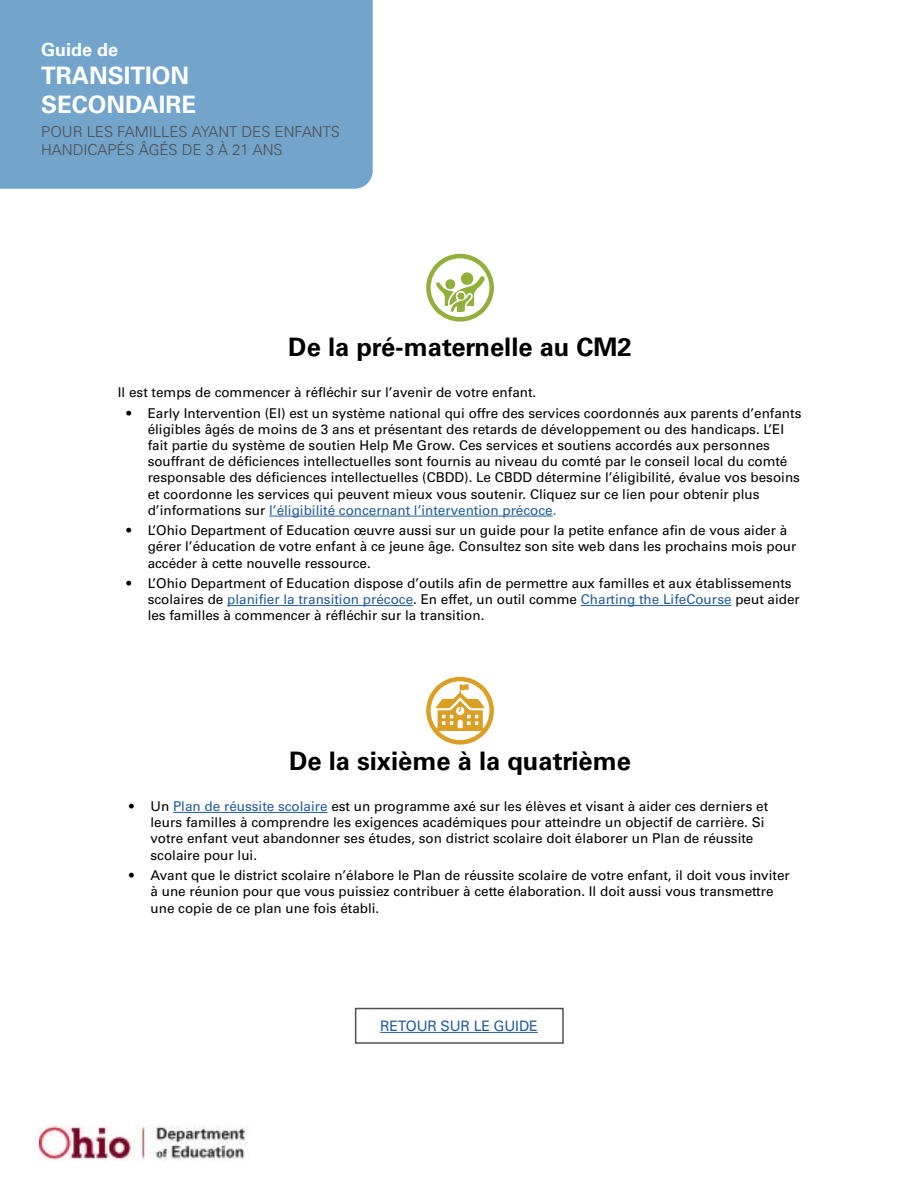
<style>
.page{position:relative;width:918px;height:1188px;background:#fff}
.page>*{position:absolute;margin:0;border:0;box-sizing:border-box;transform-origin:0 0}
.t1{font:700 25.5px "Univers LT Std";color:#000}
.t2{font:700 24px/28.8px "Univers LT Std";color:#fff}
.t3{font:700 18px "Univers LT Std";color:#fff}
.t4{font:300 15px/18px "Univers";color:#525050}
.t5{font:14.4px "Univers LT Std";letter-spacing:-.01em;color:#205d9e}
.t6{font:13.5px/16.2px "Univers LT Std";color:#000}
.s1{color:#205d9e}
</style>
<div class="page">
<div style="left:0;top:0;width:373px;height:189px;background:#73a5cc"></div>
<img style="left:40px;top:1125px;width:206px;height:35px">
<svg style="left:426px;top:253px;width:68px;height:69px"></svg>
<svg style="left:426px;top:676px;width:68px;height:69px"></svg>
<hr style="left:269px;top:516px;width:284px;height:1px;background:#205d9e">
<hr style="left:227px;top:605px;width:186px;height:1px;background:#205d9e">
<hr style="left:581px;top:605px;width:151px;height:1px;background:#205d9e">
<hr style="left:173px;top:812px;width:155px;height:1px;background:#205d9e">
<div style="left:355px;top:1008px;width:209px;height:36px;border:2px solid #525050"></div>
<hr style="left:380px;top:1032px;width:158px;height:1px;background:#205d9e">
<h3 class="t3" style="left:41px;top:39px;width:79px">Guide de</h3>
<h2 class="t2" style="left:41px;top:62px;width:157px">TRANSITION<br>SECONDAIRE</h2>
<p class="t4" style="left:41px;top:122px;width:300px">POUR LES FAMILLES AYANT DES ENFANTS<br>HANDICAPÉS ÂGÉS DE 3 À 21 ANS</p>
<h1 class="t1" style="left:288px;top:332px;width:345px">De la pré-maternelle au CM2</h1>
<p class="t6" style="left:118px;top:384px;width:420px">Il est temps de commencer à réfléchir sur l’avenir de votre enfant.</p>
<p class="t6" style="left:148px;top:405px;width:655px;text-indent:-21px">• Early Intervention (EI) est un système national qui offre des services coordonnés aux parents d’enfants éligibles âgés de moins de 3 ans et présentant des retards de développement ou des handicaps. L’EI fait partie du système de soutien Help Me Grow. Ces services et soutiens accordés aux personnes souffrant de déficiences intellectuelles sont fournis au niveau du comté par le conseil local du comté responsable des déficiences intellectuelles (CBDD). Le CBDD détermine l’éligibilité, évalue vos besoins et coordonne les services qui peuvent mieux vous soutenir. Cliquez sur ce lien pour obtenir plus d’informations sur <span class="s1">l’éligibilité concernant l’intervention précoce.</span></p>
<p class="t6" style="left:148px;top:522px;width:650px;text-indent:-21px">• L’Ohio Department of Education œuvre aussi sur un guide pour la petite enfance afin de vous aider à gérer l’éducation de votre enfant à ce jeune âge. Consultez son site web dans les prochains mois pour accéder à cette nouvelle ressource.</p>
<p class="t6" style="left:148px;top:575px;width:654px;text-indent:-21px">• L’Ohio Department of Education dispose d’outils afin de permettre aux familles et aux établissements scolaires de <span class="s1">planifier la transition précoce</span>. En effet, un outil comme <span class="s1">Charting the LifeCourse</span> peut aider les familles à commencer à réfléchir sur la transition.</p>
<h1 class="t1" style="left:289px;top:746px;width:343px">De la sixième à la quatrième</h1>
<p class="t6" style="left:151px;top:798px;width:619px;text-indent:-21px">• Un <span class="s1">Plan de réussite scolaire</span> est un programme axé sur les élèves et visant à aider ces derniers et leurs familles à comprendre les exigences académiques pour atteindre un objectif de carrière. Si votre enfant veut abandonner ses études, son district scolaire doit élaborer un Plan de réussite scolaire pour lui.</p>
<p class="t6" style="left:151px;top:867px;width:641px;text-indent:-21px">• Avant que le district scolaire n’élabore le Plan de réussite scolaire de votre enfant, il doit vous inviter à une réunion pour que vous puissiez contribuer à cette élaboration. Il doit aussi vous transmettre une copie de ce plan une fois établi.</p>
<p class="t5" style="left:380px;top:1017px;width:159px">RETOUR SUR LE GUIDE</p>
</div>
